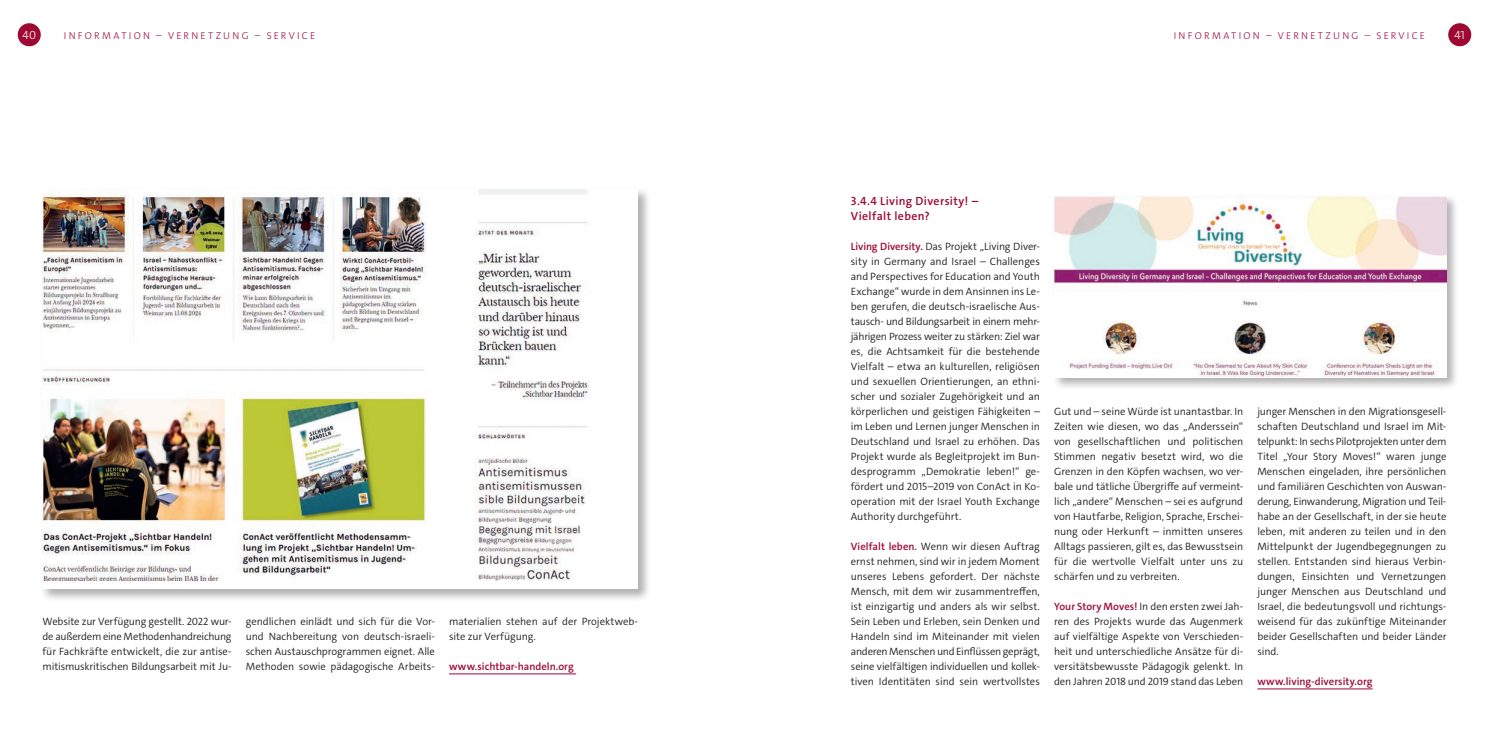
<style>
.page{position:relative;width:1489px;height:745px;background:#fff}
.page>*{position:absolute;margin:0;border:0;box-sizing:border-box;transform-origin:0 0}
.t1{font:600 11.88px/15px "The Sans E4 s";letter-spacing:.035em;color:#9e0832}
.t2{font:300 11.88px "The Sans E4 s";color:#fff}
.t3{font:300 10.62px/15px "The Sans E4 s";color:#231f20;text-align:justify}
.t4{font:600 10.62px "The Sans E4 s";letter-spacing:.005em;color:#9e0832}
.t5{font:300 10px "The Sans E4 s";letter-spacing:.225em;color:#9e0832}
.s1{font-weight:600;color:#9e0832}
</style>
<div class="page">
<div style="left:1447px;top:23px;width:23px;height:23px;background:#9e0832;border-radius:50%"></div>
<div style="left:18px;top:23px;width:23px;height:23px;background:#9e0832;border-radius:50%"></div>
<hr style="left:449px;top:673px;width:127px;height:1px;background:#9e0832">
<div style="left:40px;top:187px;width:611px;height:414px;background:#231f20;opacity:.35"></div>
<div style="left:43px;top:189px;width:595px;height:400px;background:#fff"></div>
<img style="left:43px;top:189px;width:547px;height:390px">
<hr style="left:1257px;top:688px;width:115px;height:1px;background:#9e0832">
<div style="left:1051px;top:194px;width:408px;height:196px;background:#231f20;opacity:.35"></div>
<img style="left:1054px;top:196px;width:392px;height:181px">
<p class="t2" style="left:22px;top:27px;width:15px">40</p>
<p class="t5" style="left:64px;top:29px;width:253px">INFORMATION – VERNETZUNG – SERVICE</p>
<p class="t5" style="left:1173px;top:29px;width:253px">INFORMATION – VERNETZUNG – SERVICE</p>
<p class="t2" style="left:1454px;top:27px;width:12px">41</p>
<p class="t3" style="left:43px;top:613px;width:190px">Website zur Verfügung gestellt. 2022 wur&shy;de außerdem eine Methodenhandreichung für Fachkräfte entwickelt, die zur antise&shy;mitismuskritischen Bildungsarbeit mit Ju-</p>
<p class="t3" style="left:246px;top:613px;width:190px">gendlichen einlädt und sich für die Vor&shy;und Nachbereitung von deutsch-israeli&shy;schen Austauschprogrammen eignet. Alle Methoden sowie pädagogische Arbeits-</p>
<p class="t3" style="left:449px;top:613px;width:190px">materialien stehen auf der Projektweb&shy;site zur Verfügung.</p>
<p class="t4" style="left:449px;top:659px;width:126px">www.sichtbar-handeln.org</p>
<p class="t1" style="left:850px;top:193px;width:129px">3.4.4 Living Diversity! –<br>Vielfalt leben?</p>
<p class="t3" style="left:850px;top:238px;width:190px"><span class="s1">Living Diversity.</span> Das Projekt „Living Diver&shy;sity in Germany and Israel – Challenges and Perspectives for Education and Youth Exchange“ wurde in dem Ansinnen ins Le&shy;ben gerufen, die deutsch-israelische Aus&shy;tausch- und Bildungsarbeit in einem mehr&shy;jährigen Prozess weiter zu stärken: Ziel war es, die Achtsamkeit für die bestehende Vielfalt – etwa an kulturellen, religiösen und sexuellen Orientierungen, an ethni&shy;scher und sozialer Zugehörigkeit und an körperlichen und geistigen Fähigkeiten – im Leben und Lernen junger Menschen in Deutschland und Israel zu erhöhen. Das Projekt wurde als Begleitprojekt im Bun&shy;desprogramm „Demokratie leben!“ ge&shy;fördert und 2015–2019 von ConAct in Ko&shy;operation mit der Israel Youth Exchange Authority durchgeführt.</p>
<p class="t3" style="left:850px;top:538px;width:191px"><span class="s1">Vielfalt leben.</span> Wenn wir diesen Auftrag ernst nehmen, sind wir in jedem Moment unseres Lebens gefordert. Der nächste Mensch, mit dem wir zusammentreffen, ist einzigartig und anders als wir selbst.<br>Sein Leben und Erleben, sein Denken und Handeln sind im Miteinander mit vielen anderen Menschen und Einflüssen geprägt, seine vielfältigen individuellen und kollek&shy;tiven Identitäten sind sein wertvollstes</p>
<p class="t3" style="left:1054px;top:403px;width:190px">Gut und – seine Würde ist unantastbar. In Zeiten wie diesen, wo das „Anderssein“ von gesellschaftlichen und politischen Stimmen negativ besetzt wird, wo die Grenzen in den Köpfen wachsen, wo ver&shy;bale und tätliche Übergriffe auf vermeint&shy;lich „andere“ Menschen – sei es aufgrund von Hautfarbe, Religion, Sprache, Erschei&shy;nung oder Herkunft – inmitten unseres Alltags passieren, gilt es, das Bewusstsein für die wertvolle Vielfalt unter uns zu schärfen und zu verbreiten.</p>
<p class="t3" style="left:1054px;top:598px;width:190px"><span class="s1">Your Story Moves!</span> In den ersten zwei Jah&shy;ren des Projekts wurde das Augenmerk auf vielfältige Aspekte von Verschieden&shy;heit und unterschiedliche Ansätze für di&shy;versitätsbewusste Pädagogik gelenkt. In den Jahren 2018 und 2019 stand das Leben</p>
<p class="t3" style="left:1257px;top:403px;width:191px">junger Menschen in den Migrationsgesell&shy;schaften Deutschland und Israel im Mit&shy;telpunkt: In sechs Pilotprojekten unter dem Titel „Your Story Moves!“ waren junge Menschen eingeladen, ihre persönlichen und familiären Geschichten von Auswan&shy;derung, Einwanderung, Migration und Teil&shy;habe an der Gesellschaft, in der sie heute leben, mit anderen zu teilen und in den Mittelpunkt der Jugendbegegnungen zu stellen. Entstanden sind hieraus Verbin&shy;dungen, Einsichten und Vernetzungen junger Menschen aus Deutschland und Israel, die bedeutungsvoll und richtungs&shy;weisend für das zukünftige Miteinander beider Gesellschaften und beider Länder sind.</p>
<p class="t4" style="left:1257px;top:674px;width:117px">www.living-diversity.org</p>
</div>
